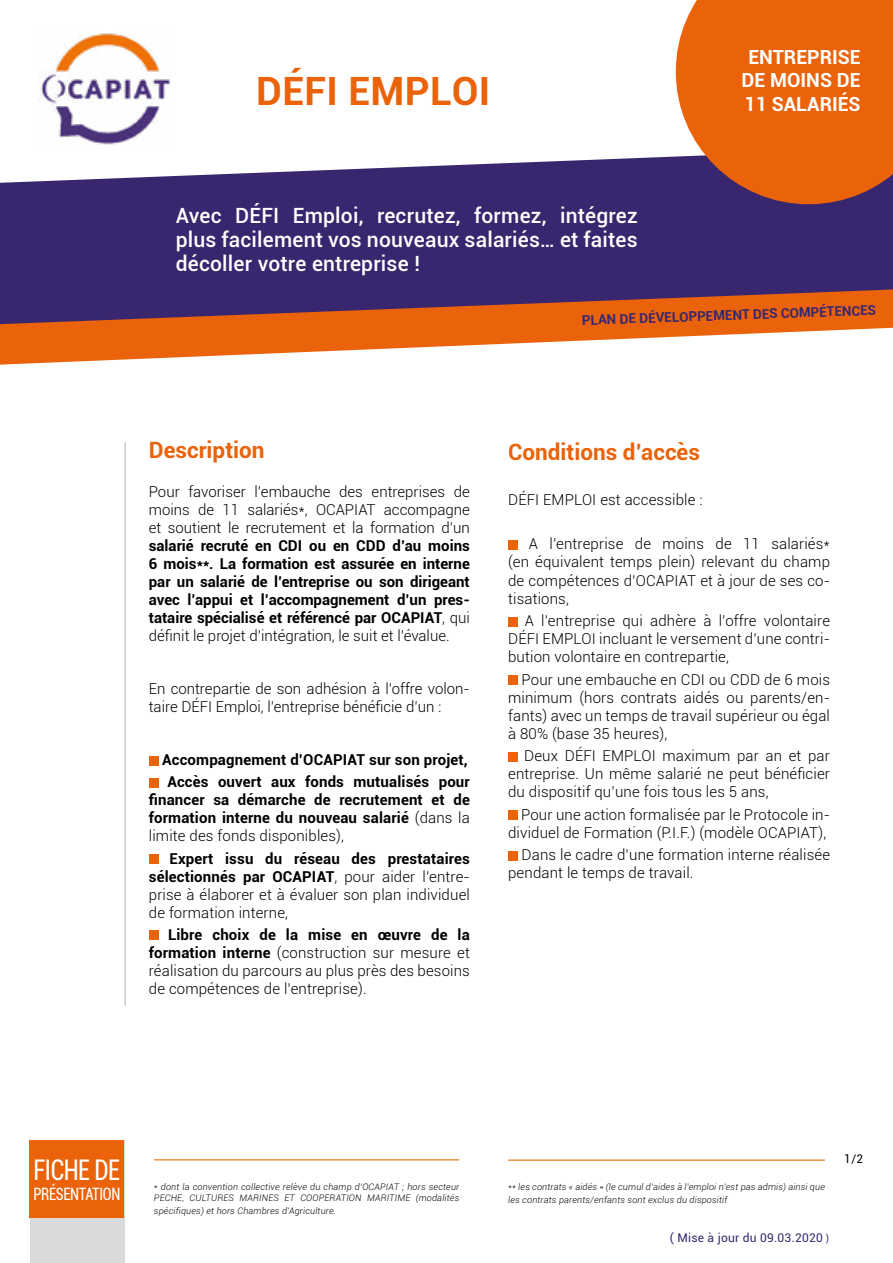
<style>
.page{position:relative;width:893px;height:1263px;background:#fff}
.page>*{position:absolute;margin:0;border:0;box-sizing:border-box;transform-origin:0 0}
.t1{font:700 39px "Roboto";letter-spacing:.01em;color:#ea620a}
.t2{font:condensed 28.5px "Roboto";letter-spacing:-.02em;color:#fff;scale:.86 1}
.t3{font:700 22.5px "Roboto";color:#ea620a}
.t4{font:500 21px/24px "Roboto";letter-spacing:.01em;color:#fff;text-align:justify}
.t5{font:700 19.5px/23.4px "Roboto";color:#fff;text-align:center}
.t6{font:condensed 17.1px "Roboto";letter-spacing:-.02em;color:#fff;scale:.86 1}
.t7{font:300 15px/18.1px "Roboto";letter-spacing:.01em;color:#000;text-align:justify}
.t8{font:700 15px/18px "Roboto";letter-spacing:.01em;color:#000;text-align:justify}
.t9{font:700 13.5px "Roboto";color:#38276e}
.t10{font:12px "Roboto";letter-spacing:.02em;color:#38276e}
.t11{font:12px "Roboto";color:#000}
.t12{font:italic 300 9px/10.8px "Roboto";letter-spacing:.02em;color:#000}
.s1{font-weight:300}
.s2{font-weight:700}
.s3{font-family:"Myriad Pro"}
</style>
<div class="page">
<div style="left:30px;top:1141px;width:94px;height:122px;background:#dadada"></div>
<div style="left:30px;top:1141px;width:94px;height:77px;background:#ea620a"></div>
<div style="left:149px;top:756px;width:9px;height:9px;background:#ea620a"></div>
<div style="left:149px;top:778px;width:9px;height:9px;background:#ea620a"></div>
<div style="left:149px;top:854px;width:9px;height:10px;background:#ea620a"></div>
<div style="left:149px;top:931px;width:9px;height:9px;background:#ea620a"></div>
<hr style="left:154px;top:1159px;width:305px;height:1px;background:#e67309">
<hr style="left:125px;top:442px;width:1px;height:564px;background:#b3b2b2">
<div style="left:508px;top:540px;width:9px;height:10px;background:#ea620a"></div>
<div style="left:508px;top:617px;width:9px;height:9px;background:#ea620a"></div>
<div style="left:508px;top:675px;width:9px;height:10px;background:#ea620a"></div>
<div style="left:508px;top:752px;width:9px;height:9px;background:#ea620a"></div>
<div style="left:508px;top:810px;width:9px;height:10px;background:#ea620a"></div>
<div style="left:508px;top:851px;width:9px;height:9px;background:#ea620a"></div>
<svg style="left:0;top:324px;width:893px;height:41px;fill:#ea620a"></svg>
<svg style="left:0;top:156px;width:893px;height:168px;background:#583b6c"></svg>
<img style="left:40px;top:33px;width:131px;height:112px">
<svg style="left:676px;top:0;width:217px;height:204px;background:#db6119"></svg>
<hr style="left:508px;top:1159px;width:317px;height:2px;background:#e67309">
<h1 class="t1" style="left:256px;top:63px;width:236px">DÉFI EMPLOI</h1>
<h3 class="t5" style="left:742px;top:44px;width:121px">ENTREPRISE<br>DE MOINS DE<br>11 SALARIÉS</h3>
<h3 class="t4" style="left:176px;top:203px;width:463px">Avec DÉFI Emploi, recrutez, formez, intégrez plus facilement vos nouveaux salariés… et faites décoller votre entreprise !</h3>
<p class="t9" style="left:582px;top:311px;width:296px;rotate:-2deg">PLAN DE DÉVELOPPEMENT DES COMPÉTENCES</p>
<h3 class="t3" style="left:149px;top:434px;width:117px">Description</h3>
<p class="t7" style="left:149px;top:482px;width:323px">Pour favoriser l’embauche des entreprises de moins de 11 salariés*, OCAPIAT accompagne et soutient le recrutement et la formation d’un</p>
<p class="t8" style="left:149px;top:536px;width:323px">salarié recruté en CDI ou en CDD d’au moins 6 mois**. La formation est assurée en interne par un salarié de l’entreprise ou son dirigeant avec l’appui et l’accompagnement d’un pres&shy;tataire spécialisé et référencé par OCAPIAT<span class="s1">, qui définit le projet d’intégration, le suit et l’évalue.</span></p>
<p class="t7" style="left:149px;top:679px;width:323px">En contrepartie de son adhésion à l’offre volon&shy;taire DÉFI Emploi, l’entreprise bénéficie d’un :</p>
<p class="t8" style="left:162px;top:748px;width:309px;line-height:22.2px;text-align:center">Accompagnement d’OCAPIAT sur son projet,<br>Accès ouvert aux fonds mutualisés pour</p>
<p class="t8" style="left:149px;top:790px;width:323px">financer sa démarche de recrutement et de formation interne du nouveau salarié <span class="s1">(dans la limite des fonds disponibles),</span></p>
<p class="t7" style="left:149px;top:849px;width:323px;text-indent:21px"><span class="s2">Expert issu du réseau des prestataires sélectionnés par OCAPIAT</span>, pour aider l’entre&shy;prise à élaborer et à évaluer son plan individuel de formation interne,</p>
<p class="t7" style="left:149px;top:925px;width:323px;text-indent:19px"><span class="s2">Libre choix de la mise en œuvre de la formation interne</span> (construction sur mesure et réalisation du parcours au plus près des besoins de compétences de l’entreprise).</p>
<h3 class="t3" style="left:508px;top:436px;width:193px">Conditions d’accès</h3>
<p class="t7" style="left:508px;top:490px;width:196px">DÉFI EMPLOI est accessible :</p>
<p class="t7" style="left:508px;top:534px;width:323px;text-indent:21px">A l’entreprise de moins de 11 salariés* (en équivalent temps plein) relevant du champ de compétences d’OCAPIAT et à jour de ses co&shy;tisations,</p>
<p class="t7" style="left:508px;top:611px;width:323px;text-indent:17px">A l’entreprise qui adhère à l’offre volontaire DÉFI EMPLOI incluant le versement d’une contri&shy;bution volontaire en contrepartie,</p>
<p class="t7" style="left:508px;top:670px;width:323px;text-indent:13px">Pour une embauche en CDI ou CDD de 6 mois minimum (hors contrats aidés ou parents/en&shy;fants) avec un temps de travail supérieur ou égal à 80% (base 35 heures),</p>
<p class="t7" style="left:508px;top:746px;width:323px;text-indent:16px">Deux DÉFI EMPLOI maximum par an et par entreprise. Un même salarié ne peut bénéficier du dispositif qu’une fois tous les 5 ans,</p>
<p class="t7" style="left:508px;top:805px;width:323px;text-align:right">Pour une action formalisée par le Protocole in&shy;dividuel de Formation (P.I.F.) (modèle OCAPIAT),</p>
<p class="t7" style="left:508px;top:845px;width:323px;text-indent:13px">Dans le cadre d’une formation interne réalisée pendant le temps de travail.</p>
<h2 class="t2" style="left:34px;top:1150px;width:102px">FICHE DE</h2>
<p class="t6" style="left:33px;top:1182px;width:103px">PRÉSENTATION</p>
<p class="t12" style="left:154px;top:1181px;width:307px">* dont la convention collective relève du champ d’OCAPIAT ; hors secteur<br>PECHE, CULTURES MARINES ET COOPERATION MARITIME (modalités</p>
<p class="t12" style="left:154px;top:1205px;width:184px">spécifiques) et hors Chambres d’Agriculture.</p>
<p class="t12" style="left:508px;top:1181px;width:318px;line-height:12.6px">** les contrats « aidés » (le cumul d’aides à l’emploi n’est pas admis) ainsi que les contrats parents/enfants sont exclus du dispositif</p>
<p class="t10" style="left:670px;top:1229px;width:161px">( Mise à jour du 09.03.2020 <span class="s3">)</span></p>
<p class="t11" style="left:844px;top:1151px;width:20px">1/2</p>
</div>
